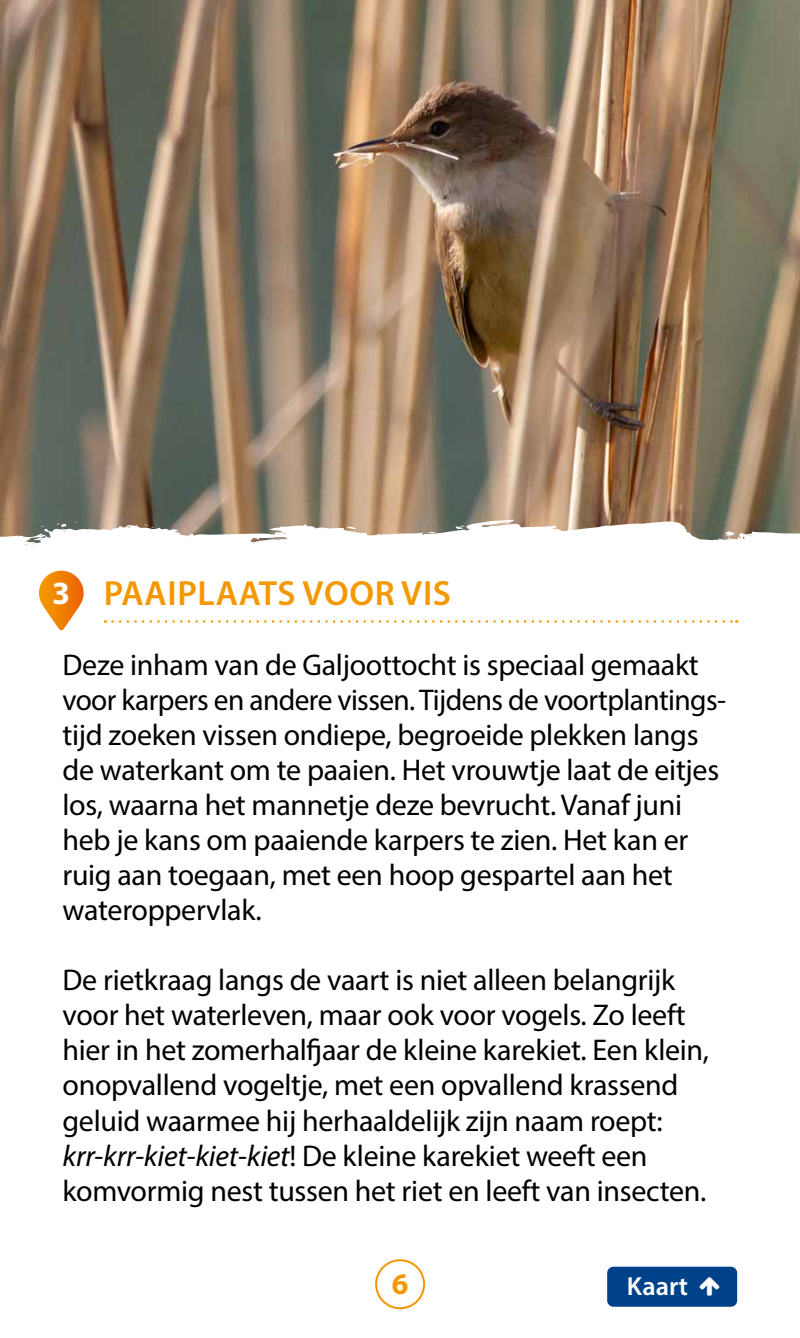
<style>
.page{position:relative;width:800px;height:1338px;background:#fff}
.page>*{position:absolute;margin:0;border:0;box-sizing:border-box;transform-origin:0 0}
.t1{font:600 35px "Myriad Pro";letter-spacing:.02em;color:#f49800}
.t2{font:30px/35px "Myriad Pro";letter-spacing:-.01em;color:#000}
.t3{font:700 30px "Myriad Pro";color:#f49800}
.t4{font:600 26.25px "Myriad Pro";letter-spacing:.005em;color:#fff}
.s1{font-weight:700;font-size:32.5px;color:#fff}
.s2{font-style:italic}
</style>
<div class="page">
<div style="left:375px;top:1259px;width:50px;height:50px;border:2px solid #f49800;border-radius:50%"></div>
<img style="left:0;top:0;width:800px;height:520px">
<svg style="left:0;top:520px;width:800px;height:103px"></svg>
<svg style="left:347px;top:526px;width:9px;height:3px"></svg>
<svg style="left:428px;top:531px;width:8px;height:2px"></svg>
<svg style="left:456px;top:525px;width:9px;height:4px"></svg>
<svg style="left:145px;top:524px;width:9px;height:4px"></svg>
<svg style="left:725px;top:531px;width:10px;height:6px"></svg>
<svg style="left:57px;top:523px;width:10px;height:6px"></svg>
<svg style="left:35px;top:567px;width:52px;height:64px"></svg>
<svg style="left:113px;top:620px;width:624px;height:2px"></svg>
<div style="left:607px;top:1266px;width:130px;height:40px;background:#004289;border-radius:6px"></div>
<p class="t1" style="left:52px;top:571px;width:400px"><span class="s1">3</span> PAAIPLAATS VOOR VIS</p>
<p class="t2" style="left:62px;top:647px;width:665px">Deze inham van de Galjoottocht is speciaal gemaakt voor karpers en andere vissen. Tijdens de voortplantings&shy;tijd zoeken vissen ondiepe, begroeide plekken langs de waterkant om te paaien. Het vrouwtje laat de eitjes los, waarna het mannetje deze bevrucht. Vanaf juni heb je kans om paaiende karpers te zien. Het kan er ruig aan toegaan, met een hoop gespartel aan het wateroppervlak.</p>
<p class="t2" style="left:63px;top:962px;width:648px">De rietkraag langs de vaart is niet alleen belangrijk voor het waterleven, maar ook voor vogels. Zo leeft hier in het zomerhalfjaar de kleine karekiet. Een klein, onopvallend vogeltje, met een opvallend krassend geluid waarmee hij herhaaldelijk zijn naam roept: <span class="s2">krr-krr-kiet-kiet-kiet</span>! De kleine karekiet weeft een komvormig nest tussen het riet en leeft van insecten.</p>
<p class="t3" style="left:392px;top:1264px;width:18px">6</p>
<p class="t4" style="left:627px;top:1269px;width:63px">Kaart</p>
</div>
